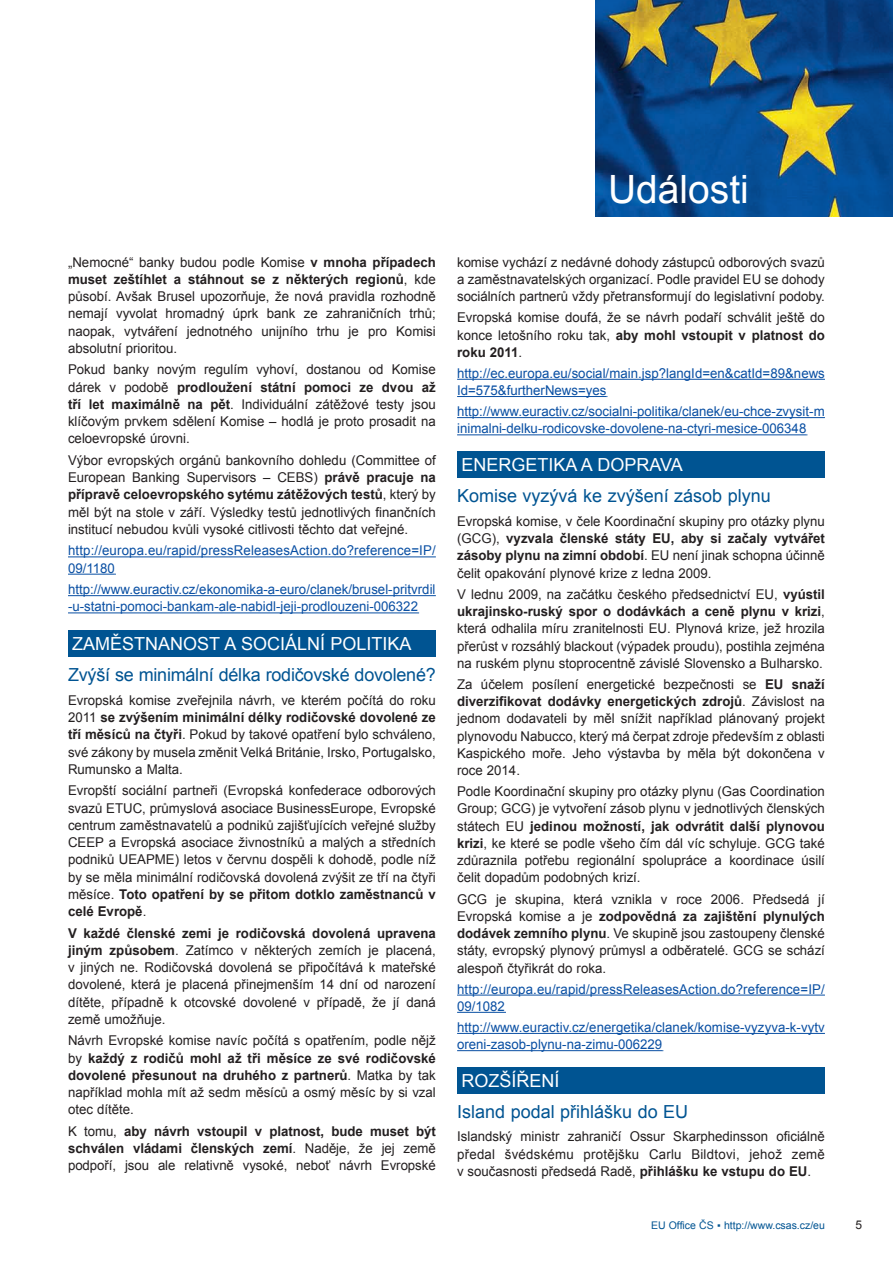
<style>
.page{position:relative;width:893px;height:1263px;background:#fff}
.page>*{position:absolute;margin:0;border:0;box-sizing:border-box;transform-origin:0 0}
.t1{font:39px "Arial";color:#fff}
.t2{font:18px "Arial";color:#005492}
.t3{font:18px "Arial";color:#fff}
.t4{font:13.5px/17.2px "Arial";color:#231f20;text-align:justify}
.t5{font:13.5px/17.2px "Arial";color:#094fa3}
.t6{font:12px "Arial";color:#231f20}
.t7{font:10.5px "Arial";color:#005492}
.s1{font-weight:700}
</style>
<div class="page">
<img style="left:595px;top:0;width:298px;height:217px">
<hr style="left:68px;top:556px;width:368px;height:1px;background:#094fa3">
<hr style="left:68px;top:574px;width:47px;height:1px;background:#094fa3">
<hr style="left:68px;top:595px;width:368px;height:1px;background:#094fa3">
<hr style="left:68px;top:612px;width:350px;height:1px;background:#094fa3">
<hr style="left:457px;top:379px;width:368px;height:1px;background:#094fa3">
<hr style="left:457px;top:396px;width:149px;height:1px;background:#094fa3">
<hr style="left:457px;top:417px;width:368px;height:1px;background:#094fa3">
<hr style="left:457px;top:434px;width:349px;height:1px;background:#094fa3">
<hr style="left:457px;top:994px;width:368px;height:1px;background:#094fa3">
<hr style="left:457px;top:1012px;width:48px;height:1px;background:#094fa3">
<hr style="left:457px;top:1033px;width:368px;height:1px;background:#094fa3">
<hr style="left:457px;top:1050px;width:205px;height:1px;background:#094fa3">
<div style="left:68px;top:630px;width:368px;height:27px;background:#005492"></div>
<div style="left:457px;top:451px;width:368px;height:27px;background:#005492"></div>
<div style="left:457px;top:1067px;width:368px;height:26px;background:#005492"></div>
<h1 class="t1" style="left:608px;top:163px;width:142px">Události</h1>
<p class="t4" style="left:68px;top:253px;width:369px">„Nemocné“ banky budou podle Komise <span class="s1">v mnoha případech muset zeštíhlet a stáhnout se z některých regionů</span>, kde působí. Avšak Brusel upozorňuje, že nová pravidla rozhodně nemají vyvolat hromadný úprk bank ze zahraničních trhů; naopak, vytváření jednotného unijního trhu je pro Komisi absolutní prioritou.</p>
<p class="t4" style="left:68px;top:361px;width:369px">Pokud banky novým regulím vyhoví, dostanou od Komise dárek v podobě <span class="s1">prodloužení státní pomoci ze dvou až tří let maximálně na pět</span>. Individuální zátěžové testy jsou klíčovým prvkem sdělení Komise – hodlá je proto prosadit na celoevropské úrovni.</p>
<p class="t4" style="left:68px;top:452px;width:369px">Výbor evropských orgánů bankovního dohledu (Committee of European Banking Supervisors – CEBS) <span class="s1">právě pracuje na přípravě celoevropského sytému zátěžových testů</span>, který by měl být na stole v září. Výsledky testů jednotlivých finančních institucí nebudou kvůli vysoké citlivosti těchto dat veřejné.</p>
<p class="t5" style="left:68px;top:542px;width:369px">http://europa.eu/rapid/pressReleasesAction.do?reference=IP/<br>09/1180</p>
<p class="t5" style="left:68px;top:581px;width:369px">http://www.euractiv.cz/ekonomika-a-euro/clanek/brusel-pritvrdil -u-statni-pomoci-bankam-ale-nabidl-jeji-prodlouzeni-006322</p>
<h2 class="t3" style="left:72px;top:632px;width:341px">ZAMĚSTNANOST A SOCIÁLNÍ POLITIKA</h2>
<h2 class="t2" style="left:68px;top:663px;width:369px">Zvýší se minimální délka rodičovské dovolené?</h2>
<p class="t4" style="left:68px;top:692px;width:369px">Evropská komise zveřejnila návrh, ve kterém počítá do roku 2011 <span class="s1">se zvýšením minimální délky rodičovské dovolené ze tří měsíců na čtyři</span>. Pokud by takové opatření bylo schváleno, své zákony by musela změnit Velká Británie, Irsko, Portugalsko, Rumunsko a Malta.</p>
<p class="t4" style="left:68px;top:782px;width:369px">Evropští sociální partneři (Evropská konfederace odborových svazů ETUC, průmyslová asociace BusinessEurope, Evropské centrum zaměstnavatelů a podniků zajišťujících veřejné služby CEEP a Evropská asociace živnostníků a malých a středních podniků UEAPME) letos v červnu dospěli k dohodě, podle níž by se měla minimální rodičovská dovolená zvýšit ze tří na čtyři měsíce. <span class="s1">Toto opatření by se přitom dotklo zaměstnanců v celé Evropě</span>.</p>
<p class="t4" style="left:68px;top:924px;width:369px"><span class="s1">V každé členské zemi je rodičovská dovolená upravena jiným způsobem</span>. Zatímco v některých zemích je placená, v jiných ne. Rodičovská dovolená se připočítává k mateřské dovolené, která je placená přinejmenším 14 dní od narození dítěte, případně k otcovské dovolené v případě, že jí daná země umožňuje.</p>
<p class="t4" style="left:68px;top:1032px;width:369px">Návrh Evropské komise navíc počítá s opatřením, podle nějž by <span class="s1">každý z rodičů mohl až tři měsíce ze své rodičovské dovolené přesunout na druhého z partnerů</span>. Matka by tak například mohla mít až sedm měsíců a osmý měsíc by si vzal otec dítěte.</p>
<p class="t4" style="left:68px;top:1123px;width:369px">K tomu, <span class="s1">aby návrh vstoupil v platnost, bude muset být schválen vládami členských zemí</span>. Naděje, že jej země podpoří, jsou ale relativně vysoké, neboť návrh Evropské</p>
<p class="t4" style="left:457px;top:253px;width:369px">komise vychází z nedávné dohody zástupců odborových svazů a zaměstnavatelských organizací. Podle pravidel EU se dohody sociálních partnerů vždy přetransformují do legislativní podoby.</p>
<p class="t4" style="left:457px;top:309px;width:369px">Evropská komise doufá, že se návrh podaří schválit ještě do konce letošního roku tak, <span class="s1">aby mohl vstoupit v platnost do roku 2011</span>.</p>
<p class="t5" style="left:457px;top:365px;width:369px">http://ec.europa.eu/social/main.jsp?langId=en&amp;catId=89&amp;news<br>Id=575&amp;furtherNews=yes</p>
<p class="t5" style="left:457px;top:403px;width:369px">http://www.euractiv.cz/socialni-politika/clanek/eu-chce-zvysit-m inimalni-delku-rodicovske-dovolene-na-ctyri-mesice-006348</p>
<h2 class="t3" style="left:461px;top:453px;width:223px">ENERGETIKA A DOPRAVA</h2>
<h2 class="t2" style="left:457px;top:484px;width:315px">Komise vyzývá ke zvýšení zásob plynu</h2>
<p class="t4" style="left:457px;top:513px;width:369px">Evropská komise, v čele Koordinační skupiny pro otázky plynu (GCG), <span class="s1">vyzvala členské státy EU, aby si začaly vytvářet zásoby plynu na zimní období</span>. EU není jinak schopna účinně čelit opakování plynové krize z ledna 2009.</p>
<p class="t4" style="left:457px;top:585px;width:369px">V lednu 2009, na začátku českého předsednictví EU, <span class="s1">vyústil ukrajinsko-ruský spor o dodávkách a ceně plynu v krizi</span>, která odhalila míru zranitelnosti EU. Plynová krize, jež hrozila přerůst v rozsáhlý blackout (výpadek proudu), postihla zejména na ruském plynu stoprocentně závislé Slovensko a Bulharsko.</p>
<p class="t4" style="left:457px;top:676px;width:369px">Za účelem posílení energetické bezpečnosti se <span class="s1">EU snaží diverzifikovat dodávky energetických zdrojů</span>. Závislost na jednom dodavateli by měl snížit například plánovaný projekt plynovodu Nabucco, který má čerpat zdroje především z oblasti Kaspického moře. Jeho výstavba by měla být dokončena v roce 2014.</p>
<p class="t4" style="left:457px;top:783px;width:369px">Podle Koordinační skupiny pro otázky plynu (Gas Coordination Group; GCG) je vytvoření zásob plynu v jednotlivých členských státech EU <span class="s1">jedinou možností, jak odvrátit další plynovou krizi</span>, ke které se podle všeho čím dál víc schyluje. GCG také zdůraznila potřebu regionální spolupráce a koordinace úsilí čelit dopadům podobných krizí.</p>
<p class="t4" style="left:457px;top:890px;width:369px">GCG je skupina, která vznikla v roce 2006. Předsedá jí Evropská komise a je <span class="s1">zodpovědná za zajištění plynulých dodávek zemního plynu</span>. Ve skupině jsou zastoupeny členské státy, evropský plynový průmysl a odběratelé. GCG se schází alespoň čtyřikrát do roka.</p>
<p class="t5" style="left:457px;top:980px;width:369px">http://europa.eu/rapid/pressReleasesAction.do?reference=IP/<br>09/1082</p>
<p class="t5" style="left:457px;top:1019px;width:369px">http://www.euractiv.cz/energetika/clanek/komise-vyzyva-k-vytv oreni-zasob-plynu-na-zimu-006229</p>
<h2 class="t3" style="left:461px;top:1069px;width:100px">ROZŠÍŘENÍ</h2>
<h2 class="t2" style="left:457px;top:1100px;width:233px">Island podal přihlášku do EU</h2>
<p class="t4" style="left:457px;top:1128px;width:369px">Islandský ministr zahraničí Ossur Skarphedinsson oficiálně předal švédskému protějšku Carlu Bildtovi, jehož země v současnosti předsedá Radě, <span class="s1">přihlášku ke vstupu do EU</span>.</p>
<p class="t7" style="left:651px;top:1218px;width:175px">EU Office ČS ▪ http://www.csas.cz/eu</p>
<p class="t6" style="left:856px;top:1217px;width:8px">5</p>
</div>
